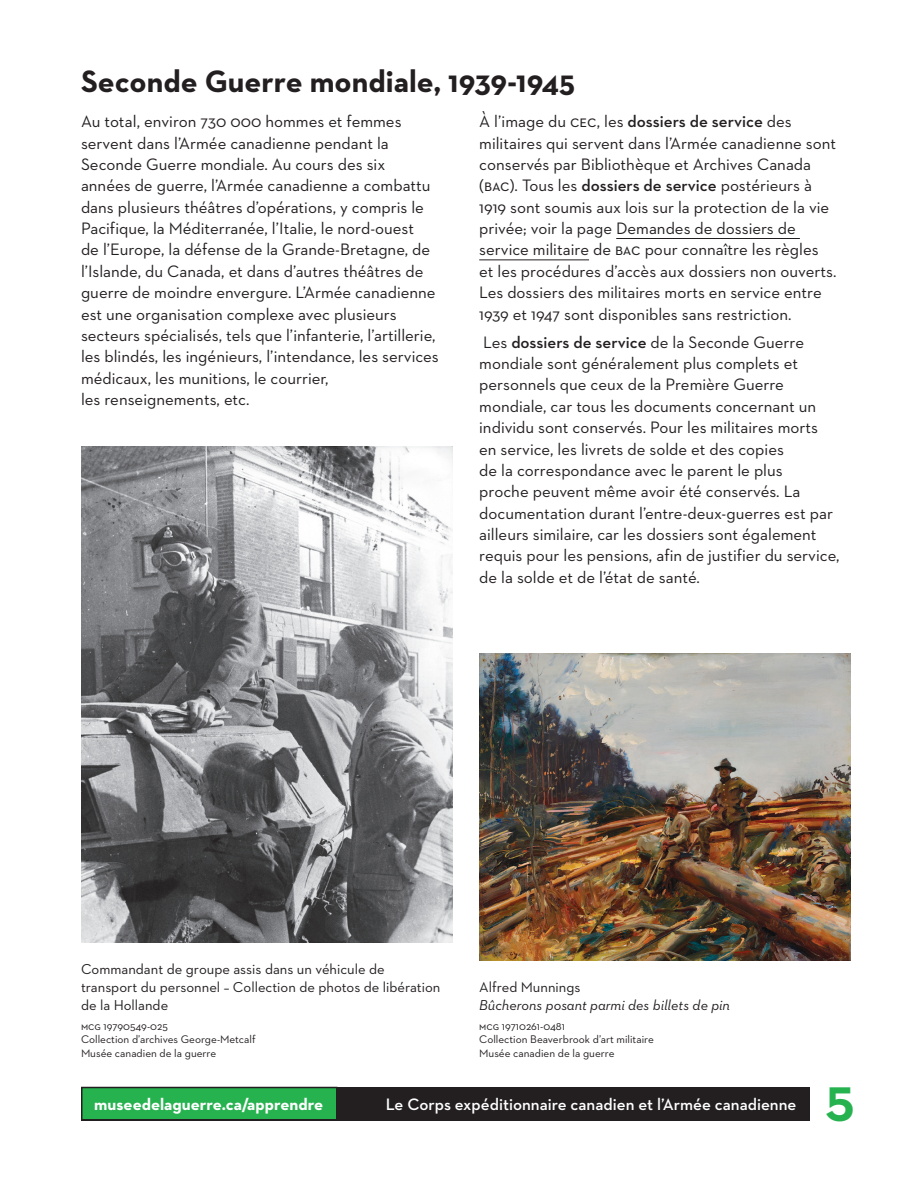
<style>
.page{position:relative;width:918px;height:1188px;background:#fff}
.page>*{position:absolute;margin:0;border:0;box-sizing:border-box;transform-origin:0 0}
.t1{font:700 49.5px "Neutraface 2 Text";color:#27b250}
.t2{font:700 31.5px "Neutraface 2 Text";color:#231f20}
.t3{font:16.8px/21.5px "Neutraface 2 Text";color:#231f20}
.t4{font:600 16.8px "Neutraface 2 Text";color:#fff}
.t5{font:700 16.8px "Neutraface 2 Text";color:#fff}
.t6{font:14.7px/18px "Neutraface 2 Text";color:#231f20}
.t7{font:italic 14.7px "Neutraface 2 Text";color:#231f20}
.t8{font:11.25px/13.5px "Neutraface 2 Text";color:#231f20}
.s1{font-weight:600}
</style>
<div class="page">
<div style="left:81px;top:1087px;width:729px;height:33px;background:#231f20"></div>
<div style="left:82px;top:1088px;width:255px;height:32px;background:#27b250"></div>
<div style="left:81px;top:1087px;width:257px;height:33px;border:2px solid #231f20"></div>
<hr style="left:616px;top:238px;width:184px;height:1px;background:#231f20">
<hr style="left:479px;top:260px;width:110px;height:1px;background:#231f20">
<img style="left:81px;top:446px;width:371px;height:496px">
<img style="left:479px;top:653px;width:371px;height:307px">
<h2 class="t2" style="left:81px;top:61px;width:496px">Seconde Guerre mondiale, 1939-1945</h2>
<p class="t3" style="left:81px;top:110px;width:359px">Au total, environ 730 000 hommes et femmes servent dans l’Armée canadienne pendant la Seconde Guerre mondiale. Au cours des six années de guerre, l’Armée canadienne a combattu dans plusieurs théâtres d’opérations, y compris le Pacifique, la Méditerranée, l’Italie, le nord-ouest<br>de l’Europe, la défense de la Grande-Bretagne, de l’Islande, du Canada, et dans d’autres théâtres de guerre de moindre envergure. L’Armée canadienne est une organisation complexe avec plusieurs secteurs spécialisés, tels que l’infanterie, l’artillerie, les blindés, les ingénieurs, l’intendance, les services médicaux, les munitions, le courrier,<br>les renseignements, etc.</p>
<p class="t3" style="left:479px;top:110px;width:359px">À l’image du cec, les <span class="s1">dossiers de service</span> des militaires qui servent dans l’Armée canadienne sont conservés par Bibliothèque et Archives Canada (bac). Tous les <span class="s1">dossiers de service</span> postérieurs à 1919 sont soumis aux lois sur la protection de la vie privée; voir la page Demandes de dossiers de service militaire de bac pour connaître les règles et les procédures d’accès aux dossiers non ouverts.<br>Les dossiers des militaires morts en service entre 1939 et 1947 sont disponibles sans restriction.</p>
<p class="t3" style="left:479px;top:331px;width:362px">Les <span class="s1">dossiers de service</span> de la Seconde Guerre mondiale sont généralement plus complets et personnels que ceux de la Première Guerre mondiale, car tous les documents concernant un individu sont conservés. Pour les militaires morts en service, les livrets de solde et des copies<br>de la correspondance avec le parent le plus<br>proche peuvent même avoir été conservés. La documentation durant l’entre-deux-guerres est par ailleurs similaire, car les dossiers sont également requis pour les pensions, afin de justifier du service, de la solde et de l’état de santé.</p>
<p class="t6" style="left:81px;top:959px;width:361px">Commandant de groupe assis dans un véhicule de transport du personnel – Collection de photos de libération de la Hollande</p>
<p class="t8" style="left:81px;top:1019px;width:176px">mcg 19790549-025<br>Collection d’archives George-Metcalf<br>Musée canadien de la guerre</p>
<p class="t6" style="left:479px;top:977px;width:103px">Alfred Munnings</p>
<p class="t7" style="left:479px;top:995px;width:252px">Bûcherons posant parmi des billets de pin</p>
<p class="t8" style="left:479px;top:1019px;width:176px">mcg 19710261-0481<br>Collection Beaverbrook d’art militaire<br>Musée canadien de la guerre</p>
<p class="t5" style="left:94px;top:1094px;width:230px">museedelaguerre.ca/apprendre</p>
<p class="t4" style="left:386px;top:1094px;width:412px">Le Corps expéditionnaire canadien et l’Armée canadienne</p>
<h1 class="t1" style="left:826px;top:1072px;width:30px">5</h1>
</div>
